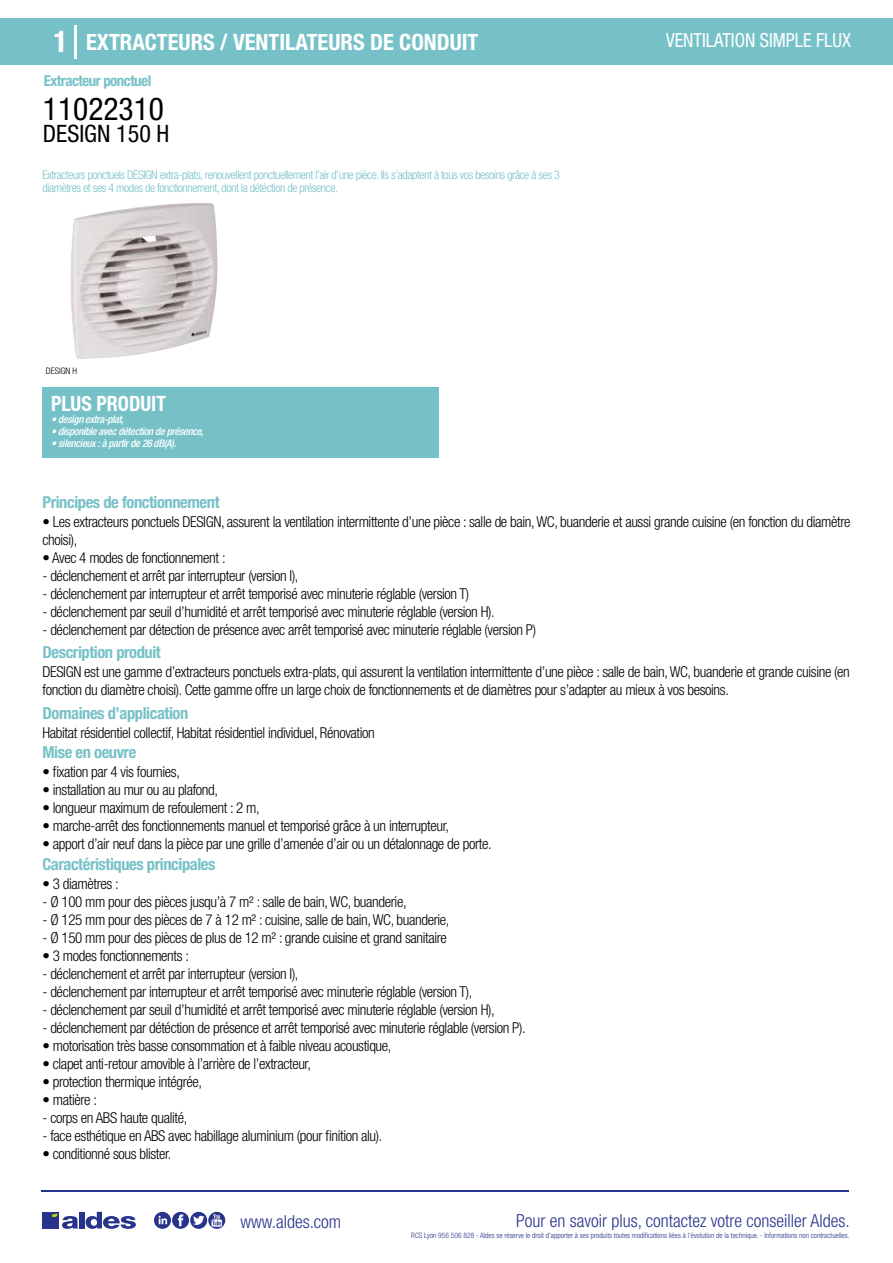
<style>
.page{position:relative;width:893px;height:1263px;background:#fff}
.page>*{position:absolute;margin:0;border:0;box-sizing:border-box;transform-origin:0 0}
.t1{font:condensed 31.5px "Helvetica Neue LT Std";color:#000}
.t2{font:condensed 24px "Helvetica Neue LT Std";color:#000}
.t3{font:700 condensed 22.5px "Helvetica Neue LT Std";color:#fff}
.t4{font:700 condensed 21px "Helvetica Neue";color:#fff;scale:.95 1}
.t5{font:condensed 19.5px "Helvetica Neue LT Std";color:#fff;scale:.95 1}
.t6{font:300 condensed 18px "Helvetica Neue";color:#28348b}
.t7{font:700 condensed 16.5px "Helvetica Neue LT Std";letter-spacing:-.025em;color:#76c1c7}
.t8{font:300 condensed 15px/18px "Helvetica Neue LT Std";letter-spacing:-.025em;color:#000}
.t9{font:700 condensed 15px "Helvetica Neue LT Std";letter-spacing:-.035em;color:#76c1c7}
.t10{font:300 condensed 12px/13.5px "Helvetica Neue LT Std";letter-spacing:-.035em;color:#76c1c7}
.t11{font:italic 500 condensed 10.5px "Helvetica Neue";letter-spacing:-.03em;color:#fff}
.t12{font:300 condensed 9px "Helvetica Neue";color:#000}
.t13{font:300 condensed 7.5px "Helvetica Neue";color:#28348b}
.s1{font-size:30px}
</style>
<div class="page">
<div style="left:0;top:18px;width:893px;height:46px;background:#76c1c7"></div>
<div style="left:43px;top:387px;width:396px;height:70px;background:#76c1c7"></div>
<hr style="left:74px;top:25px;width:2px;height:33px;background:#fff">
<svg style="left:70px;top:203px;width:148px;height:156px;background:#d1cccc"></svg>
<hr style="left:41px;top:1190px;width:808px;height:1px;background:#28348b">
<svg style="left:154px;top:1212px;width:71px;height:17px"></svg>
<div style="left:42px;top:1212px;width:17px;height:16px;background:#28348b"></div>
<div style="left:79px;top:1212px;width:5px;height:16px;background:#28348b"></div>
<svg style="left:86px;top:1212px;width:50px;height:17px"></svg>
<svg style="left:52px;top:1213px;width:26px;height:16px"></svg>
<h3 class="t3" style="left:54px;top:28px;width:426px"><span class="s1">1</span> EXTRACTEURS / VENTILATEURS DE CONDUIT</h3>
<h3 class="t5" style="left:666px;top:29px;width:196px">VENTILATION SIMPLE FLUX</h3>
<p class="t9" style="left:44px;top:71px;width:109px">Extracteur ponctuel</p>
<h1 class="t1" style="left:43px;top:91px;width:122px">11022310</h1>
<h2 class="t2" style="left:43px;top:120px;width:128px">DESIGN 150 H</h2>
<p class="t10" style="left:43px;top:167px;width:519px">Extracteurs ponctuels DESIGN extra-plats, renouvellent ponctuellement l’air d’une pièce. Ils s’adaptent à tous vos besoins grâce à ses 3 diamètres et ses 4 modes de fonctionnement, dont la détéction de présence.</p>
<p class="t12" style="left:46px;top:365px;width:33px">DESIGN H</p>
<h3 class="t4" style="left:51px;top:391px;width:122px">PLUS PRODUIT</h3>
<p class="t11" style="left:51px;top:413px;width:74px">• design extra-plat,</p>
<p class="t11" style="left:51px;top:425px;width:154px">• disponible avec détection de présence,</p>
<p class="t11" style="left:51px;top:437px;width:127px">• silencieux : à partir de 26 dB(A).</p>
<p class="t7" style="left:43px;top:492px;width:179px">Principes de fonctionnement</p>
<p class="t8" style="left:43px;top:513px;width:809px">• Les extracteurs ponctuels DESIGN, assurent la ventilation intermittente d’une pièce : salle de bain, WC, buanderie et aussi grande cuisine (en fonction du diamètre choisi),</p>
<p class="t8" style="left:43px;top:549px;width:185px">• Avec 4 modes de fonctionnement :</p>
<p class="t8" style="left:43px;top:567px;width:258px">- déclenchement et arrêt par interrupteur (version I),</p>
<p class="t8" style="left:43px;top:585px;width:428px">- déclenchement par interrupteur et arrêt temporisé avec minuterie réglable (version T)</p>
<p class="t8" style="left:43px;top:603px;width:454px">- déclenchement par seuil d’humidité et arrêt temporisé avec minuterie réglable (version H).</p>
<p class="t8" style="left:43px;top:621px;width:495px">- déclenchement par détection de présence avec arrêt temporisé avec minuterie réglable (version P)</p>
<p class="t8" style="left:43px;top:663px;width:809px">DESIGN est une gamme d’extracteurs ponctuels extra-plats, qui assurent la ventilation intermittente d’une pièce : salle de bain, WC, buanderie et grande cuisine (en fonction du diamètre choisi). Cette gamme offre un large choix de fonctionnements et de diamètres pour s’adapter au mieux à vos besoins.</p>
<p class="t8" style="left:43px;top:723px;width:334px">Habitat résidentiel collectif, Habitat résidentiel individuel, Rénovation</p>
<p class="t8" style="left:43px;top:763px;width:139px">• fixation par 4 vis fournies,</p>
<p class="t8" style="left:43px;top:781px;width:177px">• installation au mur ou au plafond,</p>
<p class="t8" style="left:43px;top:799px;width:219px">• longueur maximum de refoulement : 2 m,</p>
<p class="t8" style="left:43px;top:817px;width:408px">• marche-arrêt des fonctionnements manuel et temporisé grâce à un interrupteur,</p>
<p class="t8" style="left:43px;top:835px;width:451px">• apport d’air neuf dans la pièce par une grille d’amenée d’air ou un détalonnage de porte.</p>
<p class="t7" style="left:43px;top:642px;width:120px">Description produit</p>
<p class="t7" style="left:43px;top:703px;width:147px">Domaines d’application</p>
<p class="t7" style="left:43px;top:742px;width:95px">Mise en oeuvre</p>
<p class="t7" style="left:43px;top:854px;width:174px">Caractéristiques principales</p>
<p class="t8" style="left:43px;top:875px;width:78px">• 3 diamètres :</p>
<p class="t8" style="left:43px;top:893px;width:366px">- Ø 100 mm pour des pièces jusqu’à 7 m² : salle de bain, WC, buanderie,</p>
<p class="t8" style="left:43px;top:911px;width:409px">- Ø 125 mm pour des pièces de 7 à 12 m² : cuisine, salle de bain, WC, buanderie,</p>
<p class="t8" style="left:43px;top:929px;width:406px">- Ø 150 mm pour des pièces de plus de 12 m² : grande cuisine et grand sanitaire</p>
<p class="t8" style="left:43px;top:947px;width:148px">• 3 modes fonctionnements :</p>
<p class="t8" style="left:43px;top:965px;width:258px">- déclenchement et arrêt par interrupteur (version I),</p>
<p class="t8" style="left:43px;top:983px;width:431px">- déclenchement par interrupteur et arrêt temporisé avec minuterie réglable (version T),</p>
<p class="t8" style="left:43px;top:1001px;width:454px">- déclenchement par seuil d’humidité et arrêt temporisé avec minuterie réglable (version H),</p>
<p class="t8" style="left:43px;top:1019px;width:485px">- déclenchement par détéction de présence et arrêt temporisé avec minuterie réglable (version P).</p>
<p class="t8" style="left:43px;top:1037px;width:351px">• motorisation très basse consommation et à faible niveau acoustique,</p>
<p class="t8" style="left:43px;top:1055px;width:270px">• clapet anti-retour amovible à l’arrière de l’extracteur,</p>
<p class="t8" style="left:43px;top:1073px;width:161px">• protection thermique intégrée,</p>
<p class="t8" style="left:43px;top:1091px;width:56px">• matière :</p>
<p class="t8" style="left:43px;top:1109px;width:146px">- corps en ABS haute qualité,</p>
<p class="t8" style="left:43px;top:1127px;width:341px">- face esthétique en ABS avec habillage aluminium (pour finition alu).</p>
<p class="t8" style="left:43px;top:1145px;width:130px">• conditionné sous blister.</p>
<p class="t6" style="left:240px;top:1211px;width:102px">www.aldes.com</p>
<p class="t6" style="left:516px;top:1211px;width:335px">Pour en savoir plus, contactez votre conseiller Aldes.</p>
<p class="t13" style="left:411px;top:1230px;width:440px">RCS Lyon 956 506 828 - Aldes se réserve le droit d’apporter à ses produits toutes modifications liées à l’évolution de la technique. - Informations non contractuelles.</p>
</div>
